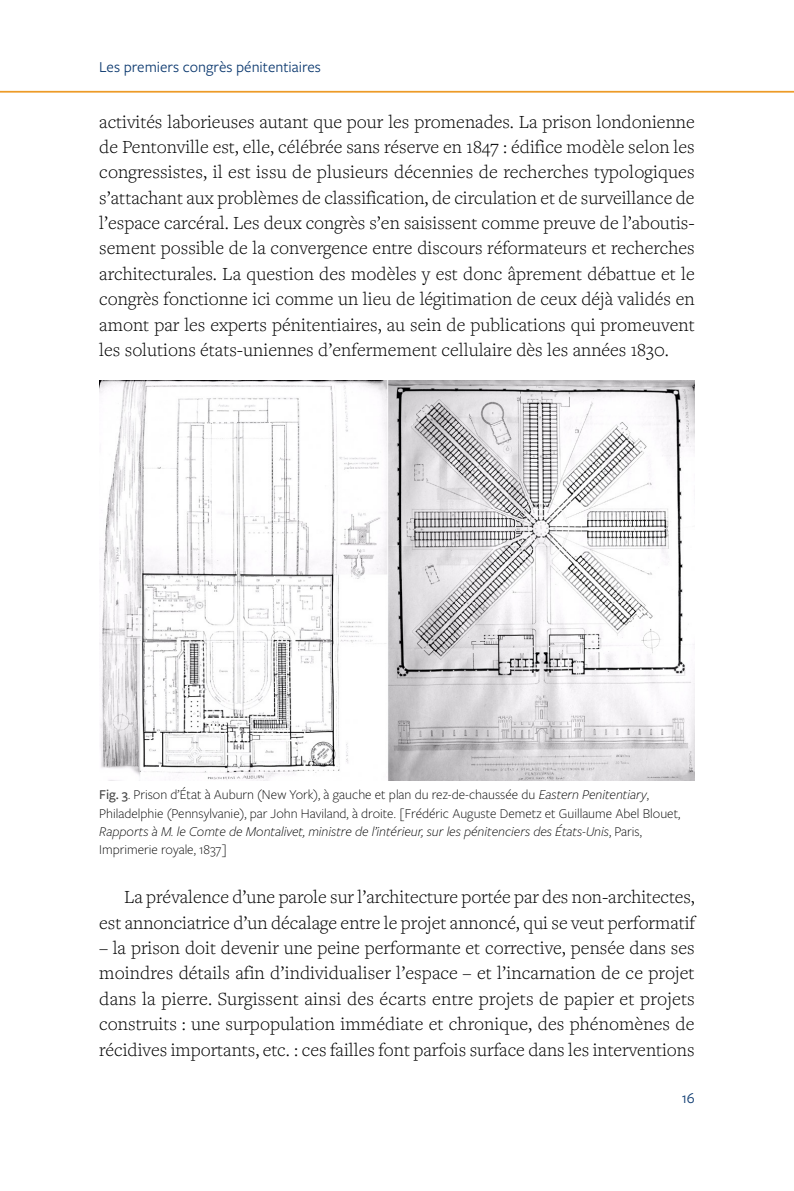
<style>
.page{position:relative;width:794px;height:1191px;background:#fff}
.page>*{position:absolute;margin:0;border:0;box-sizing:border-box;transform-origin:0 0}
.texte{font:300 19.25px/25.4px "Freight Text Pro";color:#000;text-align:justify}
.t1{font:15.75px "Freight Sans Pro";color:#0d3a70}
.legende{font:300 14px/18.4px "Freight Sans Pro";color:#000}
.s1{font-weight:500;color:#444}
.s2{font-style:italic}
</style>
<div class="page">
<hr style="left:0;top:91px;width:794px;height:2px;background:#ed9b27">
<img style="left:99px;top:381px;width:595px;height:399px">
<p class="t1" style="left:99px;top:57px;width:223px">Les premiers congrès pénitentiaires</p>
<p class="texte" style="left:99px;top:108px;width:597px">activités laborieuses autant que pour les promenades. La prison londonienne de Pentonville est, elle, célébrée sans réserve en 1847 : édifice modèle selon les congressistes, il est issu de plusieurs décennies de recherches typologiques s’attachant aux problèmes de classification, de circulation et de surveillance de l’espace carcéral. Les deux congrès s’en saisissent comme preuve de l’aboutis&shy;sement possible de la convergence entre discours réformateurs et recherches architecturales. La question des modèles y est donc âprement débattue et le congrès fonctionne ici comme un lieu de légitimation de ceux déjà validés en amont par les experts pénitentiaires, au sein de publications qui promeuvent les solutions états-uniennes d’enfermement cellulaire dès les années 1830.</p>
<p class="legende" style="left:99px;top:785px;width:582px"><span class="s1">Fig. 3</span>. Prison d’État à Auburn (New York), à gauche et plan du rez-de-chaussée du <span class="s2">Eastern Penitentiary</span>, Philadelphie (Pennsylvanie), par John Haviland, à droite. [Frédéric Auguste Demetz et Guillaume Abel Blouet, <span class="s2">Rapports à M. le Comte de Montalivet, ministre de l’intérieur, sur les pénitenciers des États-Unis</span>, Paris, Imprimerie royale, 1837]</p>
<p class="texte" style="left:99px;top:883px;width:597px;text-align:right">La prévalence d’une parole sur l’architecture portée par des non-architectes, est annonciatrice d’un décalage entre le projet annoncé, qui se veut performatif</p>
<p class="texte" style="left:99px;top:934px;width:597px">– la prison doit devenir une peine performante et corrective, pensée dans ses moindres détails afin d’individualiser l’espace – et l’incarnation de ce projet dans la pierre. Surgissent ainsi des écarts entre projets de papier et projets construits : une surpopulation immédiate et chronique, des phénomènes de récidives importants, etc. : ces failles font parfois surface dans les interventions</p>
<p class="t1" style="left:681px;top:1087px;width:15px">16</p>
</div>
